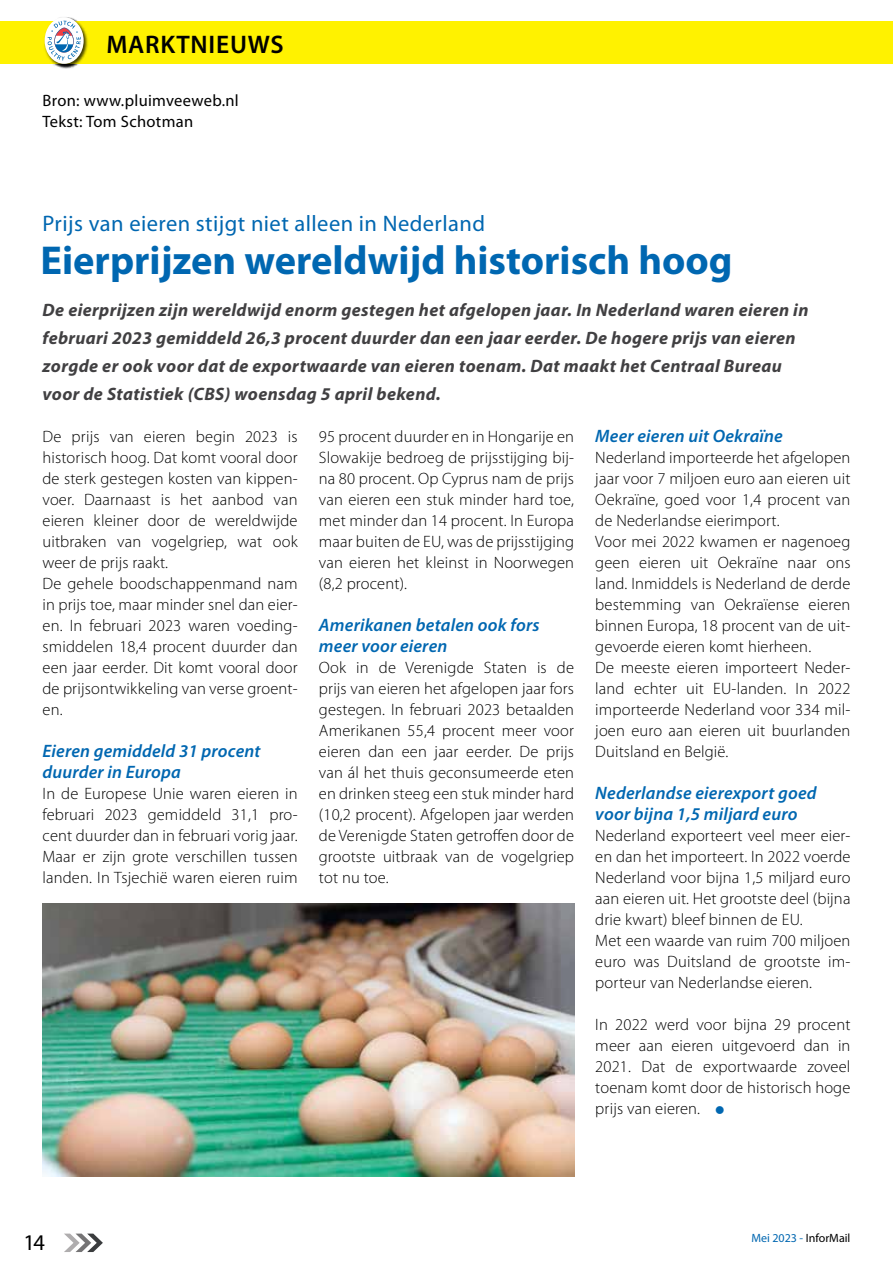
<style>
.page{position:relative;width:893px;height:1263px;background:#fff}
.page>*{position:absolute;margin:0;border:0;box-sizing:border-box;transform-origin:0 0}
.t1{font:700 40.5px "Myriad Pro";color:#0067b1}
.t2{font:600 25.5px "Myriad Pro";letter-spacing:.03em;color:#000}
.t3{font:22.5px "Myriad Pro";letter-spacing:.02em;color:#0067b1}
.t4{font:22.5px "Myriad Pro";color:#000}
.t5{font:italic 700 18px/27.8px "Myriad Pro";letter-spacing:.02em;color:#414042}
.t6{font:italic 600 18px/21px "Myriad Pro";letter-spacing:.01em;color:#0067b1}
.t7{font:300 16.5px/21px "Myriad Pro";letter-spacing:.01em;color:#000;text-align:justify}
.t8{font:16.5px/21px "Myriad Pro";letter-spacing:.02em;color:#000}
.t9{font:12px "Myriad Pro";color:#000}
.s1{color:#0067b1}
</style>
<div class="page">
<img style="left:53px;top:17px;width:25px;height:52px">
<div style="left:0;top:21px;width:893px;height:43px;background:#fff200"></div>
<svg style="left:45px;top:17px;width:39px;height:47px"></svg>
<svg style="left:48px;top:21px;width:33px;height:40px"></svg>
<svg style="left:64px;top:1233px;width:39px;height:19px"></svg>
<img style="left:43px;top:904px;width:531px;height:273px">
<h2 class="t2" style="left:107px;top:30px;width:179px">MARKTNIEUWS</h2>
<p class="t8" style="left:43px;top:90px;width:198px">Bron: www.pluimveeweb.nl<br>Tekst: Tom Schotman</p>
<h3 class="t3" style="left:43px;top:212px;width:444px">Prijs van eieren stijgt niet alleen in Nederland</h3>
<h1 class="t1" style="left:41px;top:237px;width:694px">Eierprijzen wereldwijd historisch hoog</h1>
<p class="t5" style="left:43px;top:297px;width:767px">De eierprijzen zijn wereldwijd enorm gestegen het afgelopen jaar. In Nederland waren eieren in februari 2023 gemiddeld 26,3 procent duurder dan een jaar eerder. De hogere prijs van eieren zorgde er ook voor dat de exportwaarde van eieren toenam. Dat maakt het Centraal Bureau voor de Statistiek (CBS) woensdag 5 april bekend.</p>
<p class="t7" style="left:43px;top:426px;width:257px;text-align:left">De prijs van eieren begin 2023 is historisch hoog. Dat komt vooral door de sterk gestegen kosten van kippen&shy;voer. Daarnaast is het aanbod van eieren kleiner door de wereldwijde uitbraken van vogelgriep, wat ook weer de prijs raakt.<br>De gehele boodschappenmand nam in prijs toe, maar minder snel dan eier&shy;en. In februari 2023 waren voeding&shy;smiddelen 18,4 procent duurder dan een jaar eerder. Dit komt vooral door de prijsontwikkeling van verse groent&shy;en.</p>
<p class="t6" style="left:43px;top:740px;width:220px">Eieren gemiddeld 31 procent duurder in Europa</p>
<p class="t7" style="left:43px;top:783px;width:257px">In de Europese Unie waren eieren in februari 2023 gemiddeld 31,1 pro&shy;cent duurder dan in februari vorig jaar.<br>Maar er zijn grote verschillen tussen landen. In Tsjechië waren eieren ruim</p>
<p class="t7" style="left:319px;top:426px;width:257px">95 procent duurder en in Hongarije en Slowakije bedroeg de prijsstijging bij&shy;na 80 procent. Op Cyprus nam de prijs van eieren een stuk minder hard toe, met minder dan 14 procent. In Europa maar buiten de EU, was de prijsstijging van eieren het kleinst in Noorwegen (8,2 procent).</p>
<p class="t6" style="left:319px;top:614px;width:222px">Amerikanen betalen ook fors meer voor eieren</p>
<p class="t7" style="left:319px;top:657px;width:257px">Ook in de Verenigde Staten is de prijs van eieren het afgelopen jaar fors gestegen. In februari 2023 betaalden Amerikanen 55,4 procent meer voor eieren dan een jaar eerder. De prijs van ál het thuis geconsumeerde eten en drinken steeg een stuk minder hard (10,2 procent). Afgelopen jaar werden de Verenigde Staten getroffen door de grootste uitbraak van de vogelgriep tot nu toe.</p>
<p class="t6" style="left:595px;top:425px;width:189px">Meer eieren uit Oekraïne</p>
<p class="t7" style="left:595px;top:447px;width:257px;text-align:left">Nederland importeerde het afgelopen jaar voor 7 miljoen euro aan eieren uit Oekraïne, goed voor 1,4 procent van de Nederlandse eierimport.<br>Voor mei 2022 kwamen er nagenoeg geen eieren uit Oekraïne naar ons land. Inmiddels is Nederland de derde bestemming van Oekraïense eieren binnen Europa, 18 procent van de uit&shy;gevoerde eieren komt hierheen.<br>De meeste eieren importeert Neder&shy;land echter uit EU-landen. In 2022 importeerde Nederland voor 334 mil&shy;joen euro aan eieren uit buurlanden Duitsland en België.</p>
<p class="t6" style="left:595px;top:782px;width:223px">Nederlandse eierexport goed voor bijna 1,5 miljard euro</p>
<p class="t7" style="left:595px;top:825px;width:257px;text-align:left">Nederland exporteert veel meer eier&shy;en dan het importeert. In 2022 voerde Nederland voor bijna 1,5 miljard euro aan eieren uit. Het grootste deel (bijna drie kwart) bleef binnen de EU.<br>Met een waarde van ruim 700 miljoen euro was Duitsland de grootste im&shy;porteur van Nederlandse eieren.</p>
<p class="t7" style="left:595px;top:1014px;width:257px">In 2022 werd voor bijna 29 procent meer aan eieren uitgevoerd dan in 2021. Dat de exportwaarde zoveel toenam komt door de historisch hoge prijs van eieren. <span class="s1">●</span></p>
<h3 class="t4" style="left:24px;top:1230px;width:23px">14</h3>
<p class="t9" style="left:751px;top:1232px;width:101px"><span class="s1">Mei 2023 -</span> InforMail</p>
</div>
